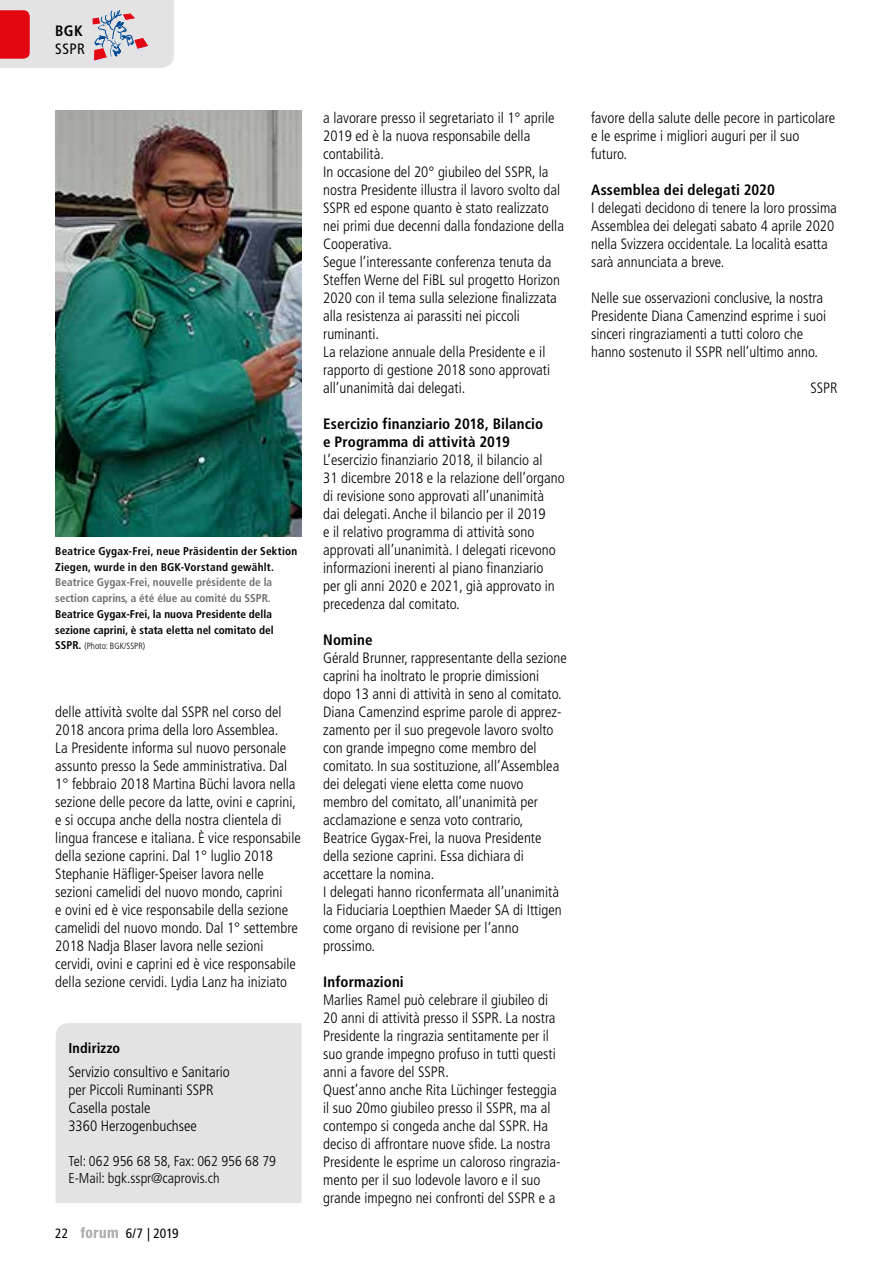
<style>
.page{position:relative;width:893px;height:1263px;background:#fff}
.page>*{position:absolute;margin:0;border:0;box-sizing:border-box;transform-origin:0 0}
.t1{font:300 condensed 15px/18px "Frutiger LT Std";color:#000}
.t2{font:700 condensed 15px/18px "Frutiger LT Std";letter-spacing:.01em;color:#000}
.t3{font:condensed 15px "Frutiger LT Std";color:#000}
.t4{font:300 condensed 14.25px/17.4px "Frutiger LT Std";color:#000}
.t5{font:700 condensed 14.25px "Frutiger LT Std";letter-spacing:.01em;color:#000}
.t6{font:condensed 13.5px "Frutiger LT Std";letter-spacing:-.005em;color:#000}
.t7{font:700 condensed 11.25px/15.8px "Frutiger LT Std";color:#000}
.t8{font:700 condensed 11.25px/15.8px "Frutiger LT Std";letter-spacing:.02em;color:#000}
.t9{font:700 condensed 11.25px/15.8px "Frutiger LT Std";color:#706f6f}
.t10{font:300 condensed 9px "Frutiger LT Std";color:#000}
.s1{font-weight:700;font-size:11.25px}
</style>
<div class="page">
<svg style="left:80px;top:1227px;width:38px;height:11px"></svg>
<img style="left:55px;top:111px;width:247px;height:426px">
<div style="left:56px;top:1023px;width:246px;height:180px;background:#e3e3e3"></div>
<svg style="left:0;top:0;width:174px;height:68px;background:#dcbec2"></svg>
<p class="t2" style="left:55px;top:22px;width:29px">BGK</p>
<p class="t3" style="left:55px;top:40px;width:31px">SSPR</p>
<p class="t8" style="left:55px;top:543px;width:244px">Beatrice Gygax-Frei, neue Präsidentin der Sektion<br>Ziegen, wurde in den BGK-Vorstand gewählt.</p>
<p class="t9" style="left:55px;top:575px;width:218px">Beatrice Gygax-Frei, nouvelle présidente de la section caprins, a été élue au comité du SSPR.</p>
<p class="t7" style="left:55px;top:606px;width:220px">Beatrice Gygax-Frei, la nuova Presidente della sezione caprini, è stata eletta nel comitato del</p>
<p class="t10" style="left:55px;top:641px;width:92px"><span class="s1">SSPR.</span> (Photo: BGK/SSPR)</p>
<p class="t1" style="left:55px;top:703px;width:247px">delle attività svolte dal SSPR nel corso del 2018 ancora prima della loro Assemblea.<br>La Presidente informa sul nuovo personale assunto presso la Sede amministrativa. Dal 1° febbraio 2018 Martina Büchi lavora nella sezione delle pecore da latte, ovini e caprini, e si occupa anche della nostra clientela di lingua francese e italiana. È vice responsabile della sezione caprini. Dal 1° luglio 2018<br>Stephanie Häfliger-Speiser lavora nelle sezioni camelidi del nuovo mondo, caprini<br>e ovini ed è vice responsabile della sezione camelidi del nuovo mondo. Dal 1° settembre 2018 Nadja Blaser lavora nelle sezioni cervidi, ovini e caprini ed è vice responsabile della sezione cervidi. Lydia Lanz ha iniziato</p>
<p class="t5" style="left:68px;top:1040px;width:53px">Indirizzo</p>
<p class="t1" style="left:68px;top:1063px;width:163px">Servizio consultivo e Sanitario per Piccoli Ruminanti SSPR<br>Casella postale<br>3360 Herzogenbuchsee</p>
<p class="t4" style="left:68px;top:1152px;width:209px">Tel: 062 956 68 58, Fax: 062 956 68 79<br>E-Mail: bgk.sspr@caprovis.ch</p>
<p class="t6" style="left:55px;top:1225px;width:14px">22</p>
<p class="t6" style="left:126px;top:1225px;width:54px">6/7 | 2019</p>
<p class="t1" style="left:323px;top:109px;width:242px">a lavorare presso il segretariato il 1° aprile 2019 ed è la nuova responsabile della contabilità.<br>In occasione del 20° giubileo del SSPR, la nostra Presidente illustra il lavoro svolto dal SSPR ed espone quanto è stato realizzato nei primi due decenni dalla fondazione della Cooperativa.<br>Segue l’interessante conferenza tenuta da Steffen Werne del FiBL sul progetto Horizon 2020 con il tema sulla selezione finalizzata alla resistenza ai parassiti nei piccoli ruminanti.<br>La relazione annuale della Presidente e il rapporto di gestione 2018 sono approvati all’unanimità dai delegati.</p>
<p class="t2" style="left:323px;top:415px;width:222px">Esercizio finanziario 2018, Bilancio e Programma di attività 2019</p>
<p class="t1" style="left:323px;top:451px;width:243px">L’esercizio finanziario 2018, il bilancio al<br>31 dicembre 2018 e la relazione dell’organo di revisione sono approvati all’unanimità<br>dai delegati. Anche il bilancio per il 2019<br>e il relativo programma di attività sono approvati all’unanimità. I delegati ricevono informazioni inerenti al piano finanziario per gli anni 2020 e 2021, già approvato in precedenza dal comitato.</p>
<p class="t2" style="left:323px;top:631px;width:51px">Nomine</p>
<p class="t1" style="left:323px;top:649px;width:245px">Gérald Brunner, rappresentante della sezione caprini ha inoltrato le proprie dimissioni dopo 13 anni di attività in seno al comitato.<br>Diana Camenzind esprime parole di apprez&shy;zamento per il suo pregevole lavoro svolto con grande impegno come membro del comitato. In sua sostituzione, all’Assemblea dei delegati viene eletta come nuovo membro del comitato, all’unanimità per acclamazione e senza voto contrario, Beatrice Gygax-Frei, la nuova Presidente della sezione caprini. Essa dichiara di accettare la nomina.<br>I delegati hanno riconfermata all’unanimità la Fiduciaria Loepthien Maeder SA di Ittigen come organo di revisione per l’anno prossimo.</p>
<p class="t2" style="left:323px;top:973px;width:82px">Informazioni</p>
<p class="t1" style="left:323px;top:991px;width:239px">Marlies Ramel può celebrare il giubileo di 20 anni di attività presso il SSPR. La nostra Presidente la ringrazia sentitamente per il suo grande impegno profuso in tutti questi anni a favore del SSPR.<br>Quest’anno anche Rita Lüchinger festeggia il suo 20mo giubileo presso il SSPR, ma al contempo si congeda anche dal SSPR. Ha deciso di affrontare nuove sfide. La nostra Presidente le esprime un caloroso ringrazia&shy;mento per il suo lodevole lavoro e il suo grande impegno nei confronti del SSPR e a</p>
<p class="t1" style="left:591px;top:109px;width:246px">favore della salute delle pecore in particolare e le esprime i migliori auguri per il suo futuro.</p>
<p class="t2" style="left:591px;top:181px;width:185px">Assemblea dei delegati 2020</p>
<p class="t1" style="left:591px;top:199px;width:247px">I delegati decidono di tenere la loro prossima Assemblea dei delegati sabato 4 aprile 2020 nella Svizzera occidentale. La località esatta sarà annunciata a breve.</p>
<p class="t1" style="left:591px;top:289px;width:237px">Nelle sue osservazioni conclusive, la nostra Presidente Diana Camenzind esprime i suoi sinceri ringraziamenti a tutti coloro che hanno sostenuto il SSPR nell’ultimo anno.</p>
<p class="t1" style="left:810px;top:379px;width:29px">SSPR</p>
</div>
